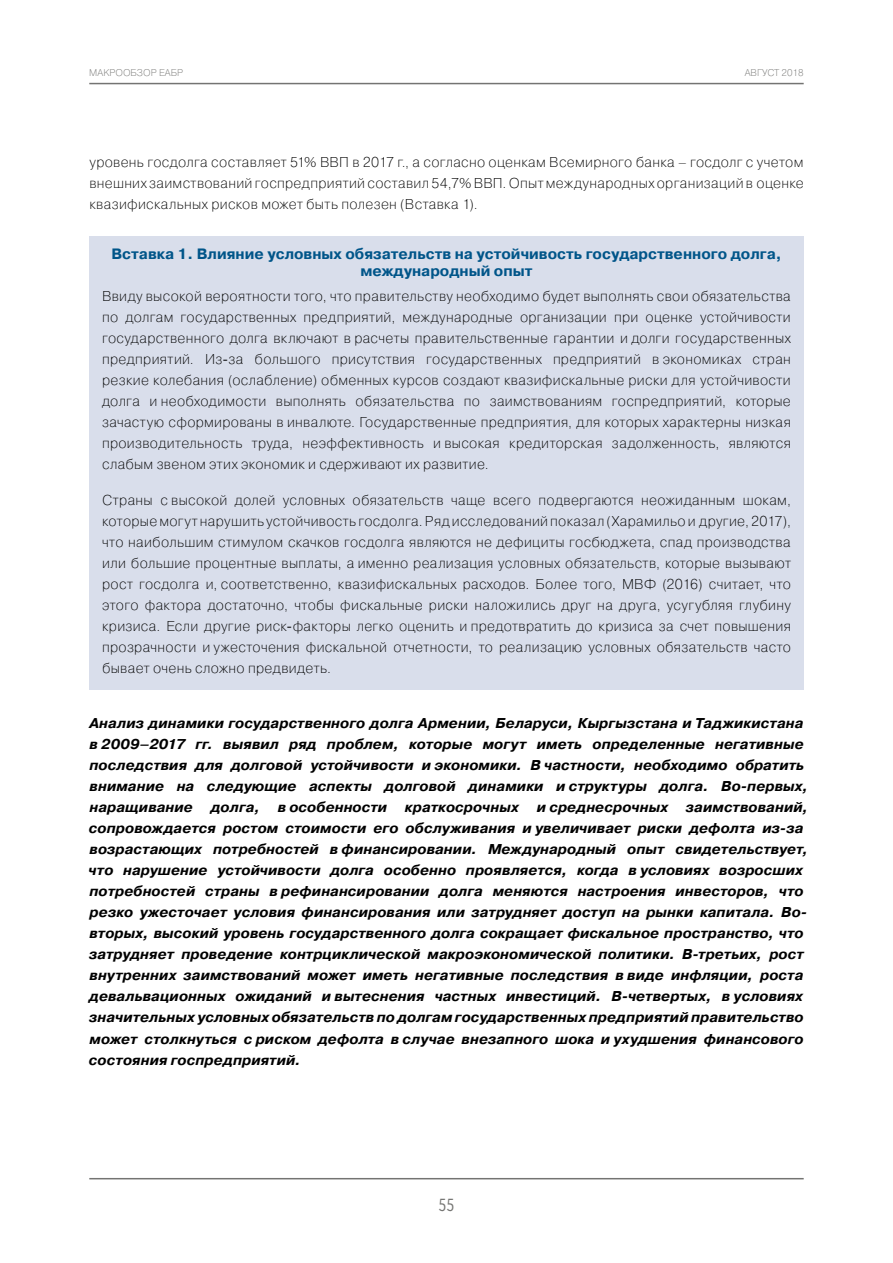
<style>
.page{position:relative;width:893px;height:1263px;background:#fff}
.page>*{position:absolute;margin:0;border:0;box-sizing:border-box;transform-origin:0 0}
.t1{font:16.5px "British Council Sans";color:#747472;scale:.8 1}
.t2{font:700 15px/16.5px "DS Pragmatica";color:#005589;text-align:center}
.t3{font:300 14.25px/21px "DS Pragmatica";letter-spacing:.02em;color:#000;text-align:justify}
.t4{font:italic 700 14.25px/21px "DS Pragmatica";letter-spacing:.01em;color:#000}
.t5{font:300 9.75px "DS Pragmatica";color:#747472}
</style>
<div class="page">
<hr style="left:89px;top:1178px;width:715px;height:1px;background:#747472">
<hr style="left:89px;top:83px;width:715px;height:1px;background:#747472">
<div style="left:89px;top:236px;width:715px;height:454px;background:#d9deeb"></div>
<p class="t5" style="left:89px;top:68px;width:95px">МАКРООБЗОР ЕАБР</p>
<p class="t5" style="left:745px;top:68px;width:60px">АВГУСТ 2018</p>
<p class="t3" style="left:89px;top:152px;width:716px">уровень госдолга составляет 51% ВВП в 2017 г., а согласно оценкам Всемирного банка – госдолг с учетом внешних заимствований госпредприятий составил 54,7% ВВП. Опыт международных организаций в оценке квазифискальных рисков может быть полезен (Вставка 1).</p>
<p class="t2" style="left:111px;top:246px;width:672px">Вставка 1. Влияние условных обязательств на устойчивость государственного долга, международный опыт</p>
<p class="t3" style="left:102px;top:286px;width:690px">Ввиду высокой вероятности того, что правительству необходимо будет выполнять свои обязательства по долгам государственных предприятий, международные организации при оценке устойчивости государственного долга включают в расчеты правительственные гарантии и долги государственных предприятий. Из-за большого присутствия государственных предприятий в экономиках стран резкие колебания (ослабление) обменных курсов создают квазифискальные риски для устойчивости долга и необходимости выполнять обязательства по заимствованиям госпредприятий, которые зачастую сформированы в инвалюте. Государственные предприятия, для которых характерны низкая производительность труда, неэффективность и высокая кредиторская задолженность, являются слабым звеном этих экономик и сдерживают их развитие.</p>
<p class="t3" style="left:102px;top:490px;width:690px">Страны с высокой долей условных обязательств чаще всего подвергаются неожиданным шокам, которые могут нарушить устойчивость госдолга. Ряд исследований показал (Харамильо и другие, 2017), что наибольшим стимулом скачков госдолга являются не дефициты госбюджета, спад производства или большие процентные выплаты, а именно реализация условных обязательств, которые вызывают рост госдолга и, соответственно, квазифискальных расходов. Более того, МВФ (2016) считает, что этого фактора достаточно, чтобы фискальные риски наложились друг на друга, усугубляя глубину кризиса. Если другие риск-факторы легко оценить и предотвратить до кризиса за счет повышения прозрачности и ужесточения фискальной отчетности, то реализацию условных обязательств часто бывает очень сложно предвидеть.</p>
<p class="t4" style="left:89px;top:713px;width:721px">Анализ динамики государственного долга Армении, Беларуси, Кыргызстана и Таджикистана в 2009–2017 гг. выявил ряд проблем, которые могут иметь определенные негативные последствия для долговой устойчивости и экономики. В частности, необходимо обратить внимание на следующие аспекты долговой динамики и структуры долга. Во-первых, наращивание долга, в особенности краткосрочных и среднесрочных заимствований, сопровождается ростом стоимости его обслуживания и увеличивает риски дефолта из-за возрастающих потребностей в финансировании. Международный опыт свидетельствует, что нарушение устойчивости долга особенно проявляется, когда в условиях возросших потребностей страны в рефинансировании долга меняются настроения инвесторов, что резко ужесточает условия финансирования или затрудняет доступ на рынки капитала. Во&shy;вторых, высокий уровень государственного долга сокращает фискальное пространство, что затрудняет проведение контрциклической макроэкономической политики. В-третьих, рост внутренних заимствований может иметь негативные последствия в виде инфляции, роста девальвационных ожиданий и вытеснения частных инвестиций. В-четвертых, в условиях значительных условных обязательств по долгам государственных предприятий правительство может столкнуться с риском дефолта в случае внезапного шока и ухудшения финансового состояния госпредприятий.</p>
<p class="t1" style="left:438px;top:1194px;width:22px">55</p>
</div>
